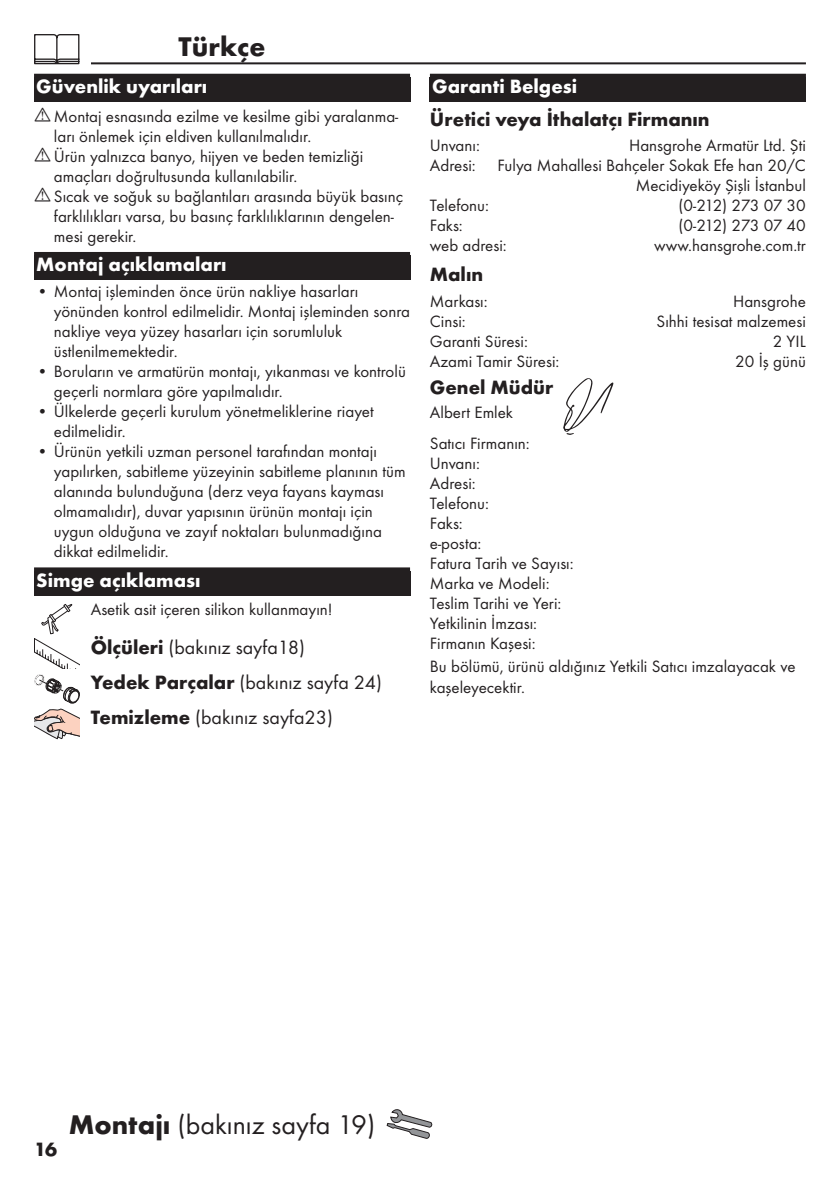
<style>
.page{position:relative;width:840px;height:1191px;background:#fff}
.page>*{position:absolute;margin:0;border:0;box-sizing:border-box;transform-origin:0 0}
.t1{font:28px "Futura TOT Boo";color:#231f20}
.t2{font:700 28px "Futura TOT";color:#231f20}
.t3{font:20px/35.4px "Futura TOT Boo";color:#231f20}
.t4{font:700 20px "Futura TOT";color:#fff}
.t5{font:700 20px "Futura TOT";color:#231f20}
.t6{font:17px/20px "Futura TOT Boo";color:#231f20}
.t7{font:17px "Futura TOT Boo";letter-spacing:-.035em;color:#231f20}
.s1{font-family:"Futura TOT";font-weight:700}
</style>
<div class="page">
<hr style="left:34px;top:62px;width:771px;height:2px;background:#231f20">
<div style="left:23px;top:34px;width:68px;height:34px;background:#fff"></div>
<svg style="left:34px;top:34px;width:45px;height:30px"></svg>
<svg style="left:386px;top:1109px;width:46px;height:29px"></svg>
<div style="left:34px;top:74px;width:376px;height:28px;background:#231f20"></div>
<div style="left:34px;top:252px;width:376px;height:28px;background:#231f20"></div>
<div style="left:34px;top:567px;width:376px;height:28px;background:#231f20"></div>
<svg style="left:34px;top:604px;width:45px;height:99px"></svg>
<svg style="left:34px;top:709px;width:45px;height:30px"></svg>
<div style="left:429px;top:74px;width:376px;height:28px;background:#231f20"></div>
<svg style="left:563px;top:378px;width:50px;height:57px"></svg>
<h1 class="t2" style="left:178px;top:29px;width:88px">Türkçe</h1>
<p class="t4" style="left:36px;top:74px;width:172px">Güvenlik uyarıları</p>
<p class="t6" style="left:54px;top:106px;width:350px">Montaj esnasında ezilme ve kesilme gibi yaralanma&shy;ları önlemek için eldiven kullanılmalıdır.<br>Ürün yalnızca banyo, hijyen ve beden temizliği amaçları doğrultusunda kullanılabilir.<br>Sıcak ve soğuk su bağlantıları arasında büyük basınç farklılıkları varsa, bu basınç farklılıklarının dengelen&shy;mesi gerekir.</p>
<p class="t4" style="left:36px;top:252px;width:192px">Montaj açıklamaları</p>
<p class="t6" style="left:54px;top:281px;width:357px;text-indent:-17px">• Montaj işleminden önce ürün nakliye hasarları yönünden kontrol edilmelidir. Montaj işleminden sonra nakliye veya yüzey hasarları için sorumluluk üstlenilmemektedir.</p>
<p class="t6" style="left:54px;top:361px;width:353px;text-indent:-17px">• Boruların ve armatürün montajı, yıkanması ve kontrolü geçerli normlara göre yapılmalıdır.</p>
<p class="t6" style="left:54px;top:401px;width:321px;text-indent:-17px">• Ülkelerde geçerli kurulum yönetmeliklerine riayet edilmelidir.</p>
<p class="t6" style="left:54px;top:441px;width:353px;text-indent:-17px">• Ürünün yetkili uzman personel tarafından montajı yapılırken, sabitleme yüzeyinin sabitleme planının tüm alanında bulunduğuna (derz veya fayans kayması olmamalıdır), duvar yapısının ürünün montajı için uygun olduğuna ve zayıf noktaları bulunmadığına dikkat edilmelidir.</p>
<p class="t4" style="left:36px;top:568px;width:166px">Simge açıklaması</p>
<p class="t6" style="left:91px;top:599px;width:243px">Asetik asit içeren silikon kullanmayın!</p>
<p class="t3" style="left:91px;top:629px;width:292px"><span class="s1">Ölçüleri</span> (bakınız sayfa18)<br><span class="s1">Yedek Parçalar</span> (bakınız sayfa 24)<br><span class="s1">Temizleme</span> (bakınız sayfa23)</p>
<p class="t4" style="left:432px;top:74px;width:146px">Garanti Belgesi</p>
<p class="t5" style="left:429px;top:107px;width:281px">Üretici veya İthalatçı Firmanın</p>
<p class="t6" style="left:429px;top:136px;width:51px">Unvanı:</p>
<p class="t6" style="left:628px;top:136px;width:178px">Hansgrohe Armatür Ltd. Şti</p>
<p class="t6" style="left:429px;top:156px;width:47px">Adresi:</p>
<p class="t6" style="left:497px;top:156px;width:310px;text-align:right">Fulya Mahallesi Bahçeler Sokak Efe han 20/C<br>Mecidiyeköy Şişli İstanbul</p>
<p class="t6" style="left:429px;top:196px;width:61px">Telefonu:</p>
<p class="t7" style="left:678px;top:196px;width:129px">(0-212) 273 07 30</p>
<p class="t6" style="left:429px;top:216px;width:34px">Faks:</p>
<p class="t7" style="left:678px;top:216px;width:129px">(0-212) 273 07 40</p>
<p class="t6" style="left:429px;top:236px;width:78px">web adresi:</p>
<p class="t6" style="left:653px;top:236px;width:153px">www.hansgrohe.com.tr</p>
<p class="t5" style="left:429px;top:262px;width:55px">Malın</p>
<p class="t6" style="left:429px;top:291px;width:59px">Markası:</p>
<p class="t6" style="left:732px;top:291px;width:74px">Hansgrohe</p>
<p class="t6" style="left:429px;top:311px;width:37px">Cinsi:</p>
<p class="t6" style="left:656px;top:311px;width:151px">Sıhhi tesisat malzemesi</p>
<p class="t6" style="left:429px;top:331px;width:99px">Garanti Süresi:</p>
<p class="t6" style="left:772px;top:331px;width:35px">2 YIL</p>
<p class="t6" style="left:429px;top:351px;width:131px">Azami Tamir Süresi:</p>
<p class="t6" style="left:734px;top:351px;width:72px">20 İş günü</p>
<p class="t5" style="left:429px;top:374px;width:125px">Genel Müdür</p>
<p class="t6" style="left:429px;top:396px;width:101px;line-height:31.4px">Albert Emlek<br>Satıcı Firmanın:</p>
<p class="t6" style="left:429px;top:453px;width:145px">Unvanı:<br>Adresi:<br>Telefonu:<br>Faks:<br>e-posta:<br>Fatura Tarih ve Sayısı:<br>Marka ve Modeli:<br>Teslim Tarihi ve Yeri:<br>Yetkilinin İmzası:<br>Firmanın Kaşesi:</p>
<p class="t6" style="left:429px;top:656px;width:367px">Bu bölümü, ürünü aldığınız Yetkili Satıcı imzalayacak ve kaşeleyecektir.</p>
<p class="t5" style="left:34px;top:1136px;width:25px">16</p>
<h1 class="t1" style="left:69px;top:1108px;width:308px"><span class="s1">Montajı</span> (bakınız sayfa 19)</h1>
</div>
